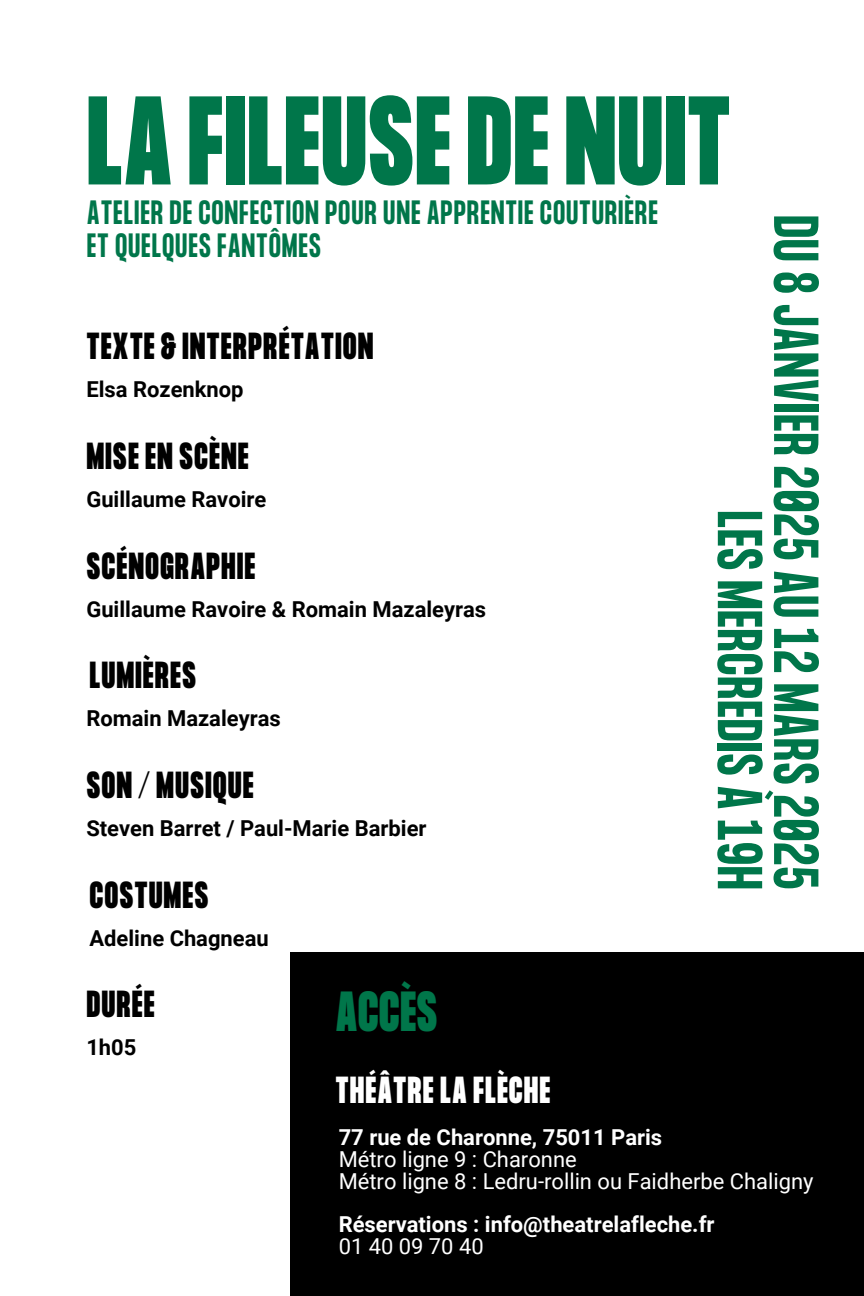
<style>
.page{position:relative;width:864px;height:1296px;background:#fff}
.page>*{position:absolute;margin:0;border:0;box-sizing:border-box;transform-origin:0 0}
.t1{font:900 110.1px "Formula Condensed";color:#00764a}
.t2{font:700 55.4px/56.2px "Formula Condensed";letter-spacing:.01em;color:#00764a;text-align:right}
.t3{font:900 49.4px "Formula Condensed";color:#00764a}
.t4{font:900 33px "Formula Condensed";letter-spacing:.03em;color:#000}
.t5{font:900 33px "Formula Condensed";letter-spacing:.03em;color:#fff}
.t6{font:700 29.5px/33px "Formula Condensed";letter-spacing:.03em;color:#00764a}
.t7{font:700 22px "Roboto";color:#000}
.t8{font:22px "Roboto";color:#fff}
.t9{font:700 22px "Roboto";color:#fff}
</style>
<div class="page">
<div style="left:290px;top:952px;width:574px;height:344px;background:#000"></div>
<h4 class="t1" style="left:86px;top:85px;width:646px">LA FILEUSE DE NUIT</h4>
<h2 class="t2" style="left:819px;top:215px;width:676px;rotate:90deg">DU 8 JANVIER 2025 AU 12 MARS 2025<br>LES MERCREDIS À 19H</h2>
<h6 class="t6" style="left:87px;top:198px;width:573px">ATELIER DE CONFECTION POUR UNE APPRENTIE COUTURIÈRE<br>ET QUELQUES FANTÔMES</h6>
<h4 class="t4" style="left:86px;top:329px;width:289px">TEXTE &amp; INTERPRÉTATION</h4>
<h6 class="t7" style="left:86px;top:377px;width:159px">Elsa Rozenknop</h6>
<h4 class="t4" style="left:86px;top:439px;width:164px">MISE EN SCÈNE</h4>
<h6 class="t7" style="left:86px;top:487px;width:182px">Guillaume Ravoire</h6>
<h4 class="t4" style="left:86px;top:549px;width:171px">SCÉNOGRAPHIE</h4>
<h6 class="t7" style="left:86px;top:596px;width:401px">Guillaume Ravoire &amp; Romain Mazaleyras</h6>
<h4 class="t4" style="left:89px;top:659px;width:108px">LUMIÈRES</h4>
<h6 class="t7" style="left:86px;top:706px;width:196px">Romain Mazaleyras</h6>
<p class="t4" style="left:86px;top:768px;width:169px">SON / MUSIQUE</p>
<h4 class="t7" style="left:86px;top:816px;width:342px">Steven Barret / Paul-Marie Barbier</h4>
<p class="t4" style="left:89px;top:878px;width:121px">COSTUMES</p>
<p class="t7" style="left:89px;top:925px;width:181px">Adeline Chagneau</p>
<p class="t4" style="left:86px;top:988px;width:70px">DURÉE</p>
<p class="t7" style="left:86px;top:1035px;width:52px">1h05</p>
<h3 class="t3" style="left:336px;top:986px;width:104px">ACCÈS</h3>
<h1 class="t5" style="left:336px;top:1073px;width:216px">THÉÂTRE LA FLÈCHE</h1>
<h5 class="t9" style="left:339px;top:1125px;width:325px">77 rue de Charonne, 75011 Paris</h5>
<h4 class="t8" style="left:339px;top:1147px;width:240px">Métro ligne 9 : Charonne</h4>
<h6 class="t8" style="left:339px;top:1169px;width:476px">Métro ligne 8 : Ledru-rollin ou Faidherbe Chaligny</h6>
<h4 class="t9" style="left:339px;top:1212px;width:377px">Réservations : info@theatrelafleche.fr</h4>
<h6 class="t8" style="left:339px;top:1234px;width:146px">01 40 09 70 40</h6>
</div>
